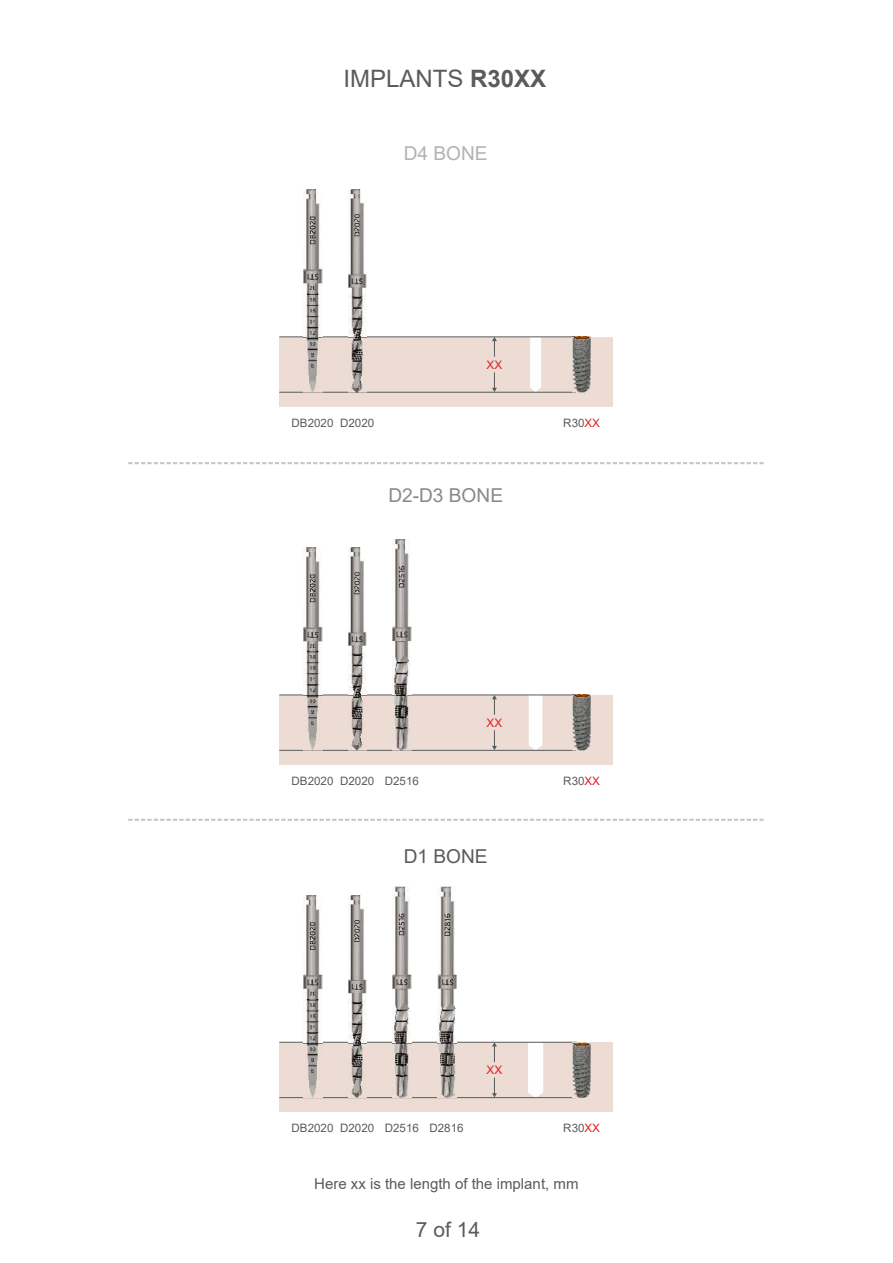
<style>
.page{position:relative;width:893px;height:1263px;background:#fff}
.page>*{position:absolute;margin:0;border:0;box-sizing:border-box;transform-origin:0 0}
.t1{font:24px "Arial";color:#5b5b5b}
.t2{font:21px "Arial";color:#5b5b5b}
.t3{font:19.05px "Arial";color:#898989}
.t4{font:19.05px "Arial";color:#b2b3b3}
.t5{font:19.05px "Arial";color:#5b5b5b}
.t6{font:15px "Arial";color:#5b5b5b}
.t7{font:11.7px "Arial";color:#e31e24}
.t8{font:11.55px "Arial";color:#5b5b5b}
.s1{font-weight:700}
.s2{color:#e31e24}
</style>
<div class="page">
<svg style="left:128px;top:462px;width:636px;height:2px"></svg>
<svg style="left:128px;top:819px;width:636px;height:2px"></svg>
<div style="left:279px;top:1042px;width:334px;height:70px;background:#eddcd3"></div>
<svg style="left:528px;top:1043px;width:15px;height:54px"></svg>
<hr style="left:279px;top:1042px;width:298px;height:1px;background:#5b5b5b">
<hr style="left:279px;top:1097px;width:297px;height:1px;background:#5b5b5b">
<img style="left:303px;top:895px;width:19px;height:202px">
<img style="left:393px;top:887px;width:18px;height:210px">
<img style="left:437px;top:887px;width:19px;height:210px">
<img style="left:573px;top:1042px;width:17px;height:55px">
<svg style="left:492px;top:1042px;width:5px;height:20px"></svg>
<svg style="left:492px;top:1078px;width:5px;height:19px"></svg>
<div style="left:279px;top:337px;width:334px;height:70px;background:#eddcd3"></div>
<svg style="left:530px;top:338px;width:11px;height:54px"></svg>
<hr style="left:279px;top:337px;width:298px;height:1px;background:#5b5b5b">
<hr style="left:279px;top:392px;width:297px;height:1px;background:#5b5b5b">
<img style="left:303px;top:190px;width:19px;height:202px">
<img style="left:573px;top:337px;width:17px;height:55px">
<svg style="left:492px;top:337px;width:5px;height:20px"></svg>
<svg style="left:492px;top:372px;width:5px;height:20px"></svg>
<div style="left:279px;top:695px;width:334px;height:70px;background:#eddcd3"></div>
<svg style="left:529px;top:696px;width:13px;height:54px"></svg>
<hr style="left:279px;top:695px;width:298px;height:1px;background:#5b5b5b">
<hr style="left:279px;top:750px;width:297px;height:1px;background:#5b5b5b">
<img style="left:303px;top:548px;width:19px;height:202px">
<img style="left:393px;top:540px;width:18px;height:210px">
<img style="left:573px;top:695px;width:17px;height:55px">
<svg style="left:492px;top:695px;width:5px;height:20px"></svg>
<svg style="left:492px;top:730px;width:5px;height:20px"></svg>
<img style="left:348px;top:190px;width:18px;height:202px">
<img style="left:348px;top:548px;width:18px;height:202px">
<img style="left:348px;top:895px;width:18px;height:202px">
<h1 class="t1" style="left:343px;top:69px;width:204px">IMPLANTS <span class="s1">R30XX</span></h1>
<h3 class="t4" style="left:404px;top:146px;width:85px">D4 BONE</h3>
<p class="t7" style="left:487px;top:360px;width:17px">XX</p>
<p class="t8" style="left:292px;top:418px;width:84px">DB2020 D2020</p>
<p class="t8" style="left:563px;top:418px;width:38px">R30<span class="s2">XX</span></p>
<h3 class="t3" style="left:388px;top:488px;width:116px">D2-D3 BONE</h3>
<p class="t7" style="left:487px;top:718px;width:17px">XX</p>
<p class="t8" style="left:292px;top:776px;width:129px">DB2020 D2020 D2516</p>
<p class="t8" style="left:563px;top:776px;width:38px">R30<span class="s2">XX</span></p>
<h3 class="t5" style="left:404px;top:849px;width:85px">D1 BONE</h3>
<p class="t7" style="left:487px;top:1065px;width:17px">XX</p>
<p class="t8" style="left:292px;top:1124px;width:173px">DB2020 D2020 D2516 D2816</p>
<p class="t8" style="left:563px;top:1124px;width:38px">R30<span class="s2">XX</span></p>
<p class="t6" style="left:314px;top:1178px;width:266px">Here xx is the length of the implant, mm</p>
<h2 class="t2" style="left:416px;top:1222px;width:66px">7 of 14</h2>
</div>
